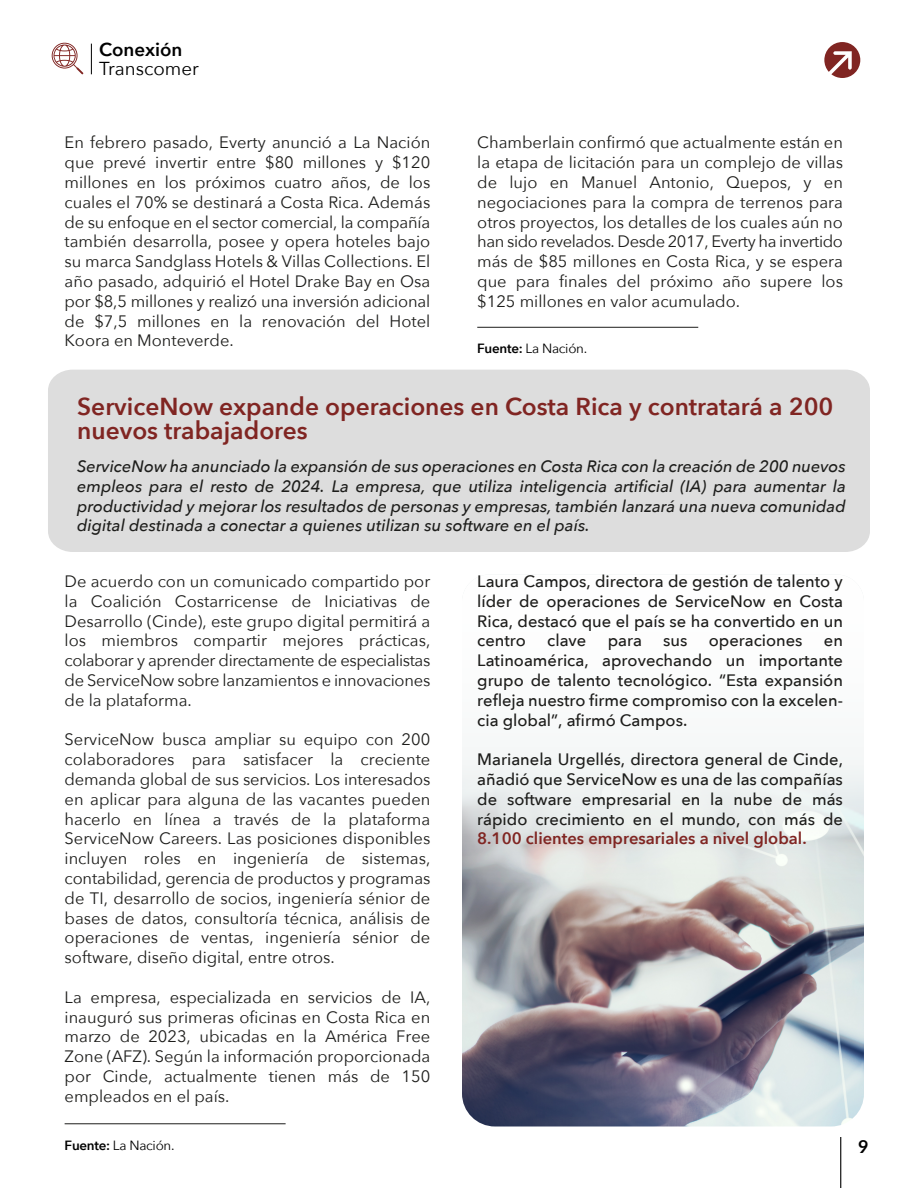
<style>
.page{position:relative;width:918px;height:1188px;background:#fff}
.page>*{position:absolute;margin:0;border:0;box-sizing:border-box;transform-origin:0 0}
.t1{font:600 24.45px/24.5px "Avenir Next";color:#802522}
.t2{font:18.75px "Avenir Next";color:#000}
.t3{font:600 18.75px "Avenir Next";color:#000}
.t4{font:700 18px "Lato";color:#000}
.t5{font:16.5px/19.8px "Avenir Next";color:#1d1d1b;text-align:justify}
.t6{font:500 16.5px/19.8px "Avenir Next";color:#1d1d1b;text-align:justify}
.t7{font:italic 500 16.5px/19.8px "Avenir Next";color:#1d1d1b;text-align:justify}
.t8{font:600 16.5px "Avenir Next";color:#802522}
.t9{font:13.35px "Avenir Next";letter-spacing:-.02em;color:#000}
.s1{font-weight:600}
</style>
<div class="page">
<img style="left:462px;top:885px;width:402px;height:241px">
<svg style="left:462px;top:757px;width:402px;height:128px"></svg>
<hr style="left:840px;top:1137px;width:1px;height:51px;background:#000">
<svg style="left:824px;top:42px;width:36px;height:36px"></svg>
<svg style="left:52px;top:42px;width:31px;height:32px"></svg>
<div style="left:48px;top:370px;width:822px;height:182px;background:#ddd"></div>
<hr style="left:477px;top:327px;width:221px;height:1px;background:#1d1d1b">
<hr style="left:65px;top:1123px;width:221px;height:1px;background:#1d1d1b">
<p class="t3" style="left:99px;top:33px;width:85px">Conexión</p>
<p class="t2" style="left:99px;top:52px;width:101px">Transcomer</p>
<p class="t5" style="left:65px;top:132px;width:367px">En febrero pasado, Everty anunció a La Nación que prevé invertir entre $80 millones y $120 millones en los próximos cuatro años, de los cuales el 70% se destinará a Costa Rica. Además de su enfoque en el sector comercial, la compañía también desarrolla, posee y opera hoteles bajo su marca Sandglass Hotels &amp; Villas Collections. El año pasado, adquirió el Hotel Drake Bay en Osa por $8,5 millones y realizó una inversión adicional de $7,5 millones en la renovación del Hotel Koora en Monteverde.</p>
<p class="t5" style="left:477px;top:132px;width:367px">Chamberlain confirmó que actualmente están en la etapa de licitación para un complejo de villas de lujo en Manuel Antonio, Quepos, y en negociaciones para la compra de terrenos para otros proyectos, los detalles de los cuales aún no han sido revelados. Desde 2017, Everty ha invertido más de $85 millones en Costa Rica, y se espera que para finales del próximo año supere los $125 millones en valor acumulado.</p>
<p class="t9" style="left:477px;top:337px;width:111px"><span class="s1">Fuente:</span> La Nación.</p>
<h1 class="t1" style="left:77px;top:393px;width:758px">ServiceNow expande operaciones en Costa Rica y contratará a 200 nuevos trabajadores</h1>
<p class="t7" style="left:77px;top:456px;width:770px">ServiceNow ha anunciado la expansión de sus operaciones en Costa Rica con la creación de 200 nuevos empleos para el resto de 2024. La empresa, que utiliza inteligencia artificial (IA) para aumentar la productividad y mejorar los resultados de personas y empresas, también lanzará una nueva comunidad digital destinada a conectar a quienes utilizan su software en el país.</p>
<p class="t6" style="left:477px;top:571px;width:367px">Laura Campos, directora de gestión de talento y líder de operaciones de ServiceNow en Costa Rica, destacó que el país se ha convertido en un centro</p>
<p class="t5" style="left:65px;top:571px;width:367px">De acuerdo con un comunicado compartido por la Coalición Costarricense de Iniciativas de Desarrollo (Cinde), este grupo digital permitirá a los miembros compartir mejores prácticas, colaborar y aprender directamente de especialistas de ServiceNow sobre lanzamientos e innovaciones de la plataforma.</p>
<p class="t5" style="left:65px;top:729px;width:367px">ServiceNow busca ampliar su equipo con 200 colaboradores para satisfacer la creciente demanda global de sus servicios. Los interesados en aplicar para alguna de las vacantes pueden hacerlo en línea a través de la plataforma ServiceNow Careers. Las posiciones disponibles incluyen roles en ingeniería de sistemas, contabilidad, gerencia de productos y programas de TI, desarrollo de socios, ingeniería sénior de bases de datos, consultoría técnica, análisis de operaciones de ventas, ingeniería sénior de software, diseño digital, entre otros.</p>
<p class="t5" style="left:65px;top:986px;width:367px">La empresa, especializada en servicios de IA, inauguró sus primeras oficinas en Costa Rica en marzo de 2023, ubicadas en la América Free Zone (AFZ). Según la información proporcionada por Cinde, actualmente tienen más de 150 empleados en el país.</p>
<p class="t6" style="left:547px;top:630px;width:41px">clave</p>
<p class="t6" style="left:608px;top:630px;width:36px">para</p>
<p class="t6" style="left:663px;top:630px;width:26px">sus</p>
<p class="t6" style="left:709px;top:630px;width:95px">operaciones</p>
<p class="t6" style="left:477px;top:630px;width:367px;text-indent:347px">en Latinoamérica, aprovechando un importante grupo de talento tecnológico. “Esta expansión refleja nuestro firme compromiso con la excelen&shy;cia global”, afirmó Campos.</p>
<p class="t6" style="left:477px;top:749px;width:367px">Marianela Urgellés, directora general de Cinde, añadió que ServiceNow es una de las compañías de software empresarial en la nube de más rápido crecimiento en el mundo, con más de</p>
<p class="t8" style="left:477px;top:824px;width:331px">8.100 clientes empresariales a nivel global.</p>
<p class="t9" style="left:65px;top:1134px;width:111px"><span class="s1">Fuente:</span> La Nación.</p>
<p class="t4" style="left:858px;top:1133px;width:12px">9</p>
</div>
